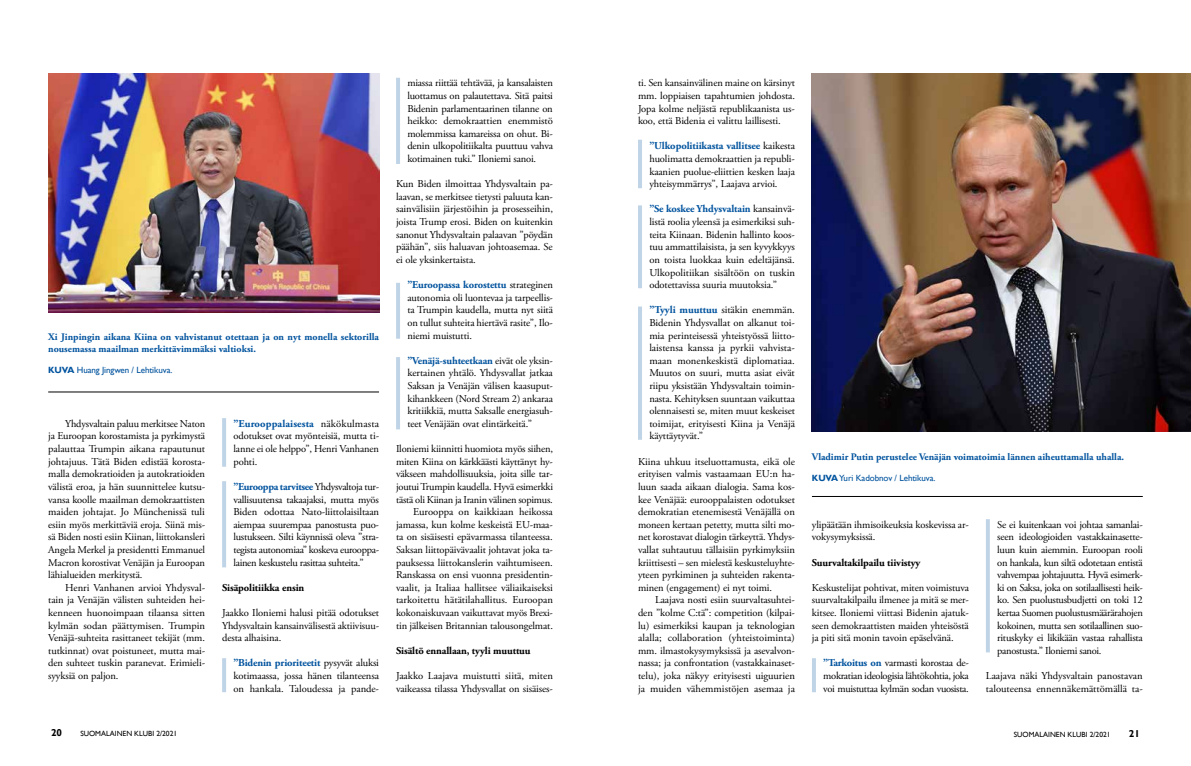
<style>
.page{position:relative;width:1191px;height:766px;background:#fff}
.page>*{position:absolute;margin:0;border:0;box-sizing:border-box;transform-origin:0 0}
.t1{font:10.5px/12.6px "Adobe Garamond Pro";letter-spacing:-.01em;color:#000;text-align:justify}
.t2{font:700 10.5px "Adobe Garamond Pro";letter-spacing:-.01em;color:#000}
.t3{font:700 10px/12px "Adobe Garamond Pro";color:#00539e}
.t4{font:700 10px "Gill Sans";color:#000}
.t5{font:9px "Gill Sans";letter-spacing:-.01em;color:#00539e}
.t6{font:7.5px "Gill Sans";color:#000}
.s1{font-weight:700}
.s2{font-weight:700;color:#00539e}
</style>
<div class="page">
<img style="left:812px;top:74px;width:379px;height:357px">
<img style="left:48px;top:74px;width:331px;height:239px">
<hr style="left:812px;top:496px;width:330px;height:1px;background:#000">
<hr style="left:48px;top:391px;width:331px;height:1px;background:#000">
<hr style="left:222px;top:418px;width:4px;height:48px;background:#c0d4e7">
<hr style="left:222px;top:658px;width:4px;height:34px;background:#c0d4e7">
<hr style="left:396px;top:283px;width:4px;height:55px;background:#c0d4e7">
<hr style="left:396px;top:78px;width:4px;height:86px;background:#c0d4e7">
<hr style="left:396px;top:357px;width:4px;height:72px;background:#c0d4e7">
<hr style="left:638px;top:140px;width:4px;height:48px;background:#c0d4e7">
<hr style="left:638px;top:205px;width:4px;height:83px;background:#c0d4e7">
<hr style="left:638px;top:306px;width:4px;height:133px;background:#c0d4e7">
<hr style="left:986px;top:519px;width:4px;height:133px;background:#c0d4e7">
<hr style="left:812px;top:658px;width:4px;height:34px;background:#c0d4e7">
<hr style="left:222px;top:481px;width:4px;height:86px;background:#c0d4e7">
<p class="t3" style="left:48px;top:330px;width:332px">Xi Jinpingin aikana Kiina on vahvistanut otettaan ja on nyt monella sektorilla nousemassa maailman merkittävimmäksi valtioksi.</p>
<p class="t5" style="left:48px;top:365px;width:126px"><span class="s1">KUVA</span> Huang Jingwen / Lehtikuva.</p>
<p class="t1" style="left:48px;top:417px;width:158px;text-indent:17px">Yhdysvaltain paluu merkitsee Naton ja Euroopan korostamista ja pyrkimystä palauttaa Trumpin aikana rapautunut johtajuus. Tätä Biden edistää korosta&shy;malla demokratioiden ja autokratioiden välistä eroa, ja hän suunnittelee kutsu&shy;vansa koolle maailman demokraattisten maiden johtajat. Jo Münchenissä tuli esiin myös merkittäviä eroja. Siinä mis&shy;sä Biden nosti esiin Kiinan, liittokansleri Angela Merkel ja presidentti Emmanuel Macron korostivat Venäjän ja Euroopan lähialueiden merkitystä.</p>
<p class="t1" style="left:48px;top:581px;width:158px;text-indent:17px">Henri Vanhanen arvioi Yhdysval&shy;tain ja Venäjän välisten suhteiden hei&shy;kenneen huonoimpaan tilaansa sitten kylmän sodan päättymisen. Trumpin Venäjä-suhteita rasittaneet tekijät (mm. tutkinnat) ovat poistuneet, mutta mai&shy;den suhteet tuskin paranevat. Erimieli&shy;syyksiä on paljon.</p>
<p class="t1" style="left:233px;top:417px;width:147px"><span class="s2">”Eurooppalaisesta</span> näkökulmasta odotukset ovat myönteisiä, mutta ti&shy;lanne ei ole helppo”, Henri Vanhanen pohti.</p>
<p class="t1" style="left:233px;top:480px;width:147px"><span class="s2">”Eurooppa tarvitsee</span> Yhdysvaltoja tur&shy;vallisuutensa takaajaksi, mutta myös Biden odottaa Nato-liittolaisiltaan aiempaa suurempaa panostusta puo&shy;lustukseen. Silti käynnissä oleva ”stra&shy;tegista autonomiaa” koskeva eurooppa&shy;lainen keskustelu rasittaa suhteita.”</p>
<p class="t2" style="left:222px;top:581px;width:84px">Sisäpolitiikka ensin</p>
<p class="t1" style="left:222px;top:606px;width:158px">Jaakko Iloniemi halusi pitää odotukset Yhdysvaltain kansainvälisestä aktiivisuu&shy;desta alhaisina.</p>
<p class="t1" style="left:233px;top:657px;width:147px"><span class="s2">”Bidenin prioriteetit</span> pysyvät aluksi kotimaassa, jossa hänen tilanteensa on hankala. Taloudessa ja pande-</p>
<p class="t1" style="left:407px;top:77px;width:147px">miassa riittää tehtävää, ja kansalaisten luottamus on palautettava. Sitä paitsi Bidenin parlamentaarinen tilanne on heikko: demokraattien enemmistö molemmissa kamareissa on ohut. Bi&shy;denin ulkopolitiikalta puuttuu vahva kotimainen tuki.” Iloniemi sanoi.</p>
<p class="t1" style="left:396px;top:178px;width:158px">Kun Biden ilmoittaa Yhdysvaltain pa&shy;laavan, se merkitsee tietysti paluuta kan&shy;sainvälisiin järjestöihin ja prosesseihin, joista Trump erosi. Biden on kuitenkin sanonut Yhdysvaltain palaavan ”pöydän päähän”, siis haluavan johtoasemaa. Se ei ole yksinkertaista.</p>
<p class="t1" style="left:407px;top:279px;width:147px"><span class="s2">”Euroopassa korostettu</span> strateginen autonomia oli luontevaa ja tarpeellis&shy;ta Trumpin kaudella, mutta nyt siitä on tullut suhteita hiertävä rasite”, Ilo&shy;niemi muistutti.</p>
<p class="t1" style="left:407px;top:354px;width:147px"><span class="s2">”Venäjä-suhteetkaan</span> eivät ole yksin&shy;kertainen yhtälö. Yhdysvallat jatkaa Saksan ja Venäjän välisen kaasuput&shy;kihankkeen (Nord Stream 2) ankaraa kritiikkiä, mutta Saksalle energiasuh&shy;teet Venäjään ovat elintärkeitä.”</p>
<p class="t1" style="left:396px;top:442px;width:158px;text-align:right">Iloniemi kiinnitti huomiota myös siihen, miten Kiina on kärkkäästi käyttänyt hy&shy;väkseen mahdollisuuksia, joita sille tar&shy;joutui Trumpin kaudella. Hyvä esimerkki tästä oli Kiinan ja Iranin välinen sopimus.<br>Eurooppa on kaikkiaan heikossa jamassa, kun kolme keskeistä EU-maa&shy;ta on sisäisesti epävarmassa tilanteessa.<br>Saksan liittopäivävaalit johtavat joka ta&shy;pauksessa liittokanslerin vaihtumiseen.<br>Ranskassa on ensi vuonna presidentin&shy;vaalit, ja Italiaa hallitsee väliaikaiseksi tarkoitettu hätätilahallitus. Euroopan kokonaiskuvaan vaikuttavat myös Brexi&shy;tin jälkeisen Britannian talousongelmat.</p>
<p class="t2" style="left:396px;top:644px;width:136px">Sisältö ennallaan, tyyli muuttuu</p>
<p class="t1" style="left:396px;top:669px;width:158px">Jaakko Laajava muistutti siitä, miten vaikeassa tilassa Yhdysvallat on sisäises-</p>
<p class="t1" style="left:638px;top:77px;width:158px">ti. Sen kansainvälinen maine on kärsinyt mm. loppiaisen tapahtumien johdosta.<br>Jopa kolme neljästä republikaanista us&shy;koo, että Bidenia ei valittu laillisesti.</p>
<p class="t1" style="left:649px;top:140px;width:147px"><span class="s2">”Ulkopolitiikasta vallitsee</span> kaikesta huolimatta demokraattien ja republi&shy;kaanien puolue-eliittien kesken laaja yhteisymmärrys”, Laajava arvioi.</p>
<p class="t1" style="left:649px;top:203px;width:147px"><span class="s2">”Se koskee Yhdysvaltain</span> kansainvä&shy;listä roolia yleensä ja esimerkiksi suh&shy;teita Kiinaan. Bidenin hallinto koos&shy;tuu ammattilaisista, ja sen kyvykkyys on toista luokkaa kuin edeltäjänsä.<br>Ulkopolitiikan sisältöön on tuskin odotettavissa suuria muutoksia.”</p>
<p class="t1" style="left:649px;top:304px;width:147px"><span class="s2">”Tyyli muuttuu</span> sitäkin enemmän.<br>Bidenin Yhdysvallat on alkanut toi&shy;mia perinteisessä yhteistyössä liitto&shy;laistensa kanssa ja pyrkii vahvista&shy;maan monenkeskistä diplomatiaa.<br>Muutos on suuri, mutta asiat eivät riipu yksistään Yhdysvaltain toimin&shy;nasta. Kehityksen suuntaan vaikuttaa olennaisesti se, miten muut keskeiset toimijat, erityisesti Kiina ja Venäjä käyttäytyvät.”</p>
<p class="t1" style="left:638px;top:455px;width:158px">Kiina uhkuu itseluottamusta, eikä ole erityisen valmis vastaamaan EU:n ha&shy;luun saada aikaan dialogia. Sama kos&shy;kee Venäjää: eurooppalaisten odotukset demokratian etenemisestä Venäjällä on moneen kertaan petetty, mutta silti mo&shy;net korostavat dialogin tärkeyttä. Yhdys&shy;vallat suhtautuu tällaisiin pyrkimyksiin kriittisesti – sen mielestä keskusteluyhte&shy;yteen pyrkiminen ja suhteiden rakenta&shy;minen (engagement) ei nyt toimi.</p>
<p class="t1" style="left:638px;top:594px;width:158px;text-indent:17px">Laajava nosti esiin suurvaltasuhtei&shy;den ”kolme C:tä”: competition (kilpai&shy;lu) esimerkiksi kaupan ja teknologian alalla; collaboration (yhteistoiminta) mm. ilmastokysymyksissä ja asevalvon&shy;nassa; ja confrontation (vastakkainaset&shy;telu), joka näkyy erityisesti uiguurien ja muiden vähemmistöjen asemaa ja</p>
<p class="t3" style="left:812px;top:450px;width:314px">Vladimir Putin perustelee Venäjän voimatoimia lännen aiheuttamalla uhalla.</p>
<p class="t5" style="left:812px;top:472px;width:125px"><span class="s1">KUVA</span> Yuri Kadobnov / Lehtikuva.</p>
<p class="t1" style="left:812px;top:518px;width:158px">ylipäätään ihmisoikeuksia koskevissa ar&shy;vokysymyksissä.</p>
<p class="t2" style="left:812px;top:556px;width:110px">Suurvaltakilpailu tiivistyy</p>
<p class="t1" style="left:812px;top:581px;width:158px">Keskustelijat pohtivat, miten voimistuva suurvaltakilpailu ilmenee ja mitä se mer&shy;kitsee. Iloniemi viittasi Bidenin ajatuk&shy;seen demokraattisten maiden yhteisöstä ja piti sitä monin tavoin epäselvänä.</p>
<p class="t1" style="left:823px;top:657px;width:147px"><span class="s2">”Tarkoitus on</span> varmasti korostaa de&shy;mokratian ideologisia lähtökohtia, joka voi muistuttaa kylmän sodan vuosista.</p>
<p class="t1" style="left:997px;top:518px;width:147px">Se ei kuitenkaan voi johtaa samanlai&shy;seen ideologioiden vastakkainasette&shy;luun kuin aiemmin. Euroopan rooli on hankala, kun siltä odotetaan entistä vahvempaa johtajuutta. Hyvä esimerk&shy;ki on Saksa, joka on sotilaallisesti heik&shy;ko. Sen puolustusbudjetti on toki 12 kertaa Suomen puolustusmäärärahojen kokoinen, mutta sen sotilaallinen suo&shy;rituskyky ei likikään vastaa rahallista panostusta.” Iloniemi sanoi.</p>
<p class="t1" style="left:986px;top:669px;width:158px">Laajava näki Yhdysvaltain panostavan talouteensa ennennäkemättömällä ta-</p>
<p class="t4" style="left:51px;top:726px;width:13px">20</p>
<p class="t6" style="left:80px;top:729px;width:98px">SUOMALAINEN KLUBI 2/2021</p>
<p class="t6" style="left:1013px;top:729px;width:98px">SUOMALAINEN KLUBI 2/2021</p>
<p class="t4" style="left:1128px;top:727px;width:13px">21</p>
</div>
